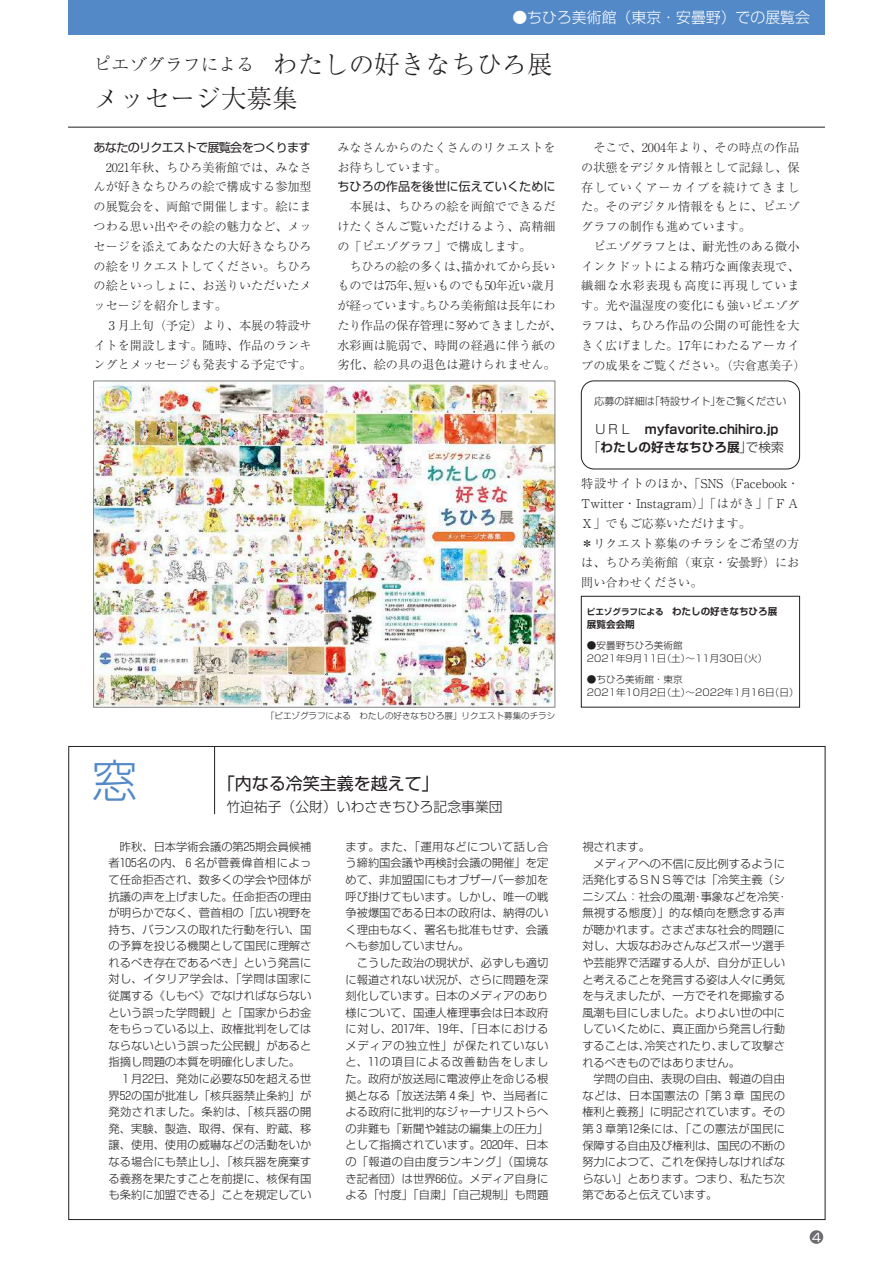
<style>
.page{position:relative;width:893px;height:1263px;background:#fff}
.page>*{position:absolute;margin:0;border:0;box-sizing:border-box;transform-origin:0 0}
.t1{font:300 45.75px "Shin Go Pr 6";color:#5389c7}
.t2{font:300 25.5px "Ryumin Pr 6";color:#231f20}
.t3{font:300 17.85px "Ryumin Pr 6";color:#231f20}
.t4{font:16.95px "Shin Go Pr 6";color:#231f20}
.t5{font:300 14.85px "Shin Go Pr 6";color:#fff}
.t6{font:300 13.8px "Shin Go Pr 6";color:#231f20}
.t7{font:700 12.6px "Shin Go Pr 6 De";color:#231f20}
.t8{font:300 12.6px "Shin Go Pr 6";color:#231f20}
.t9{font:300 12.15px/19.8px "Ryumin Pr 6";color:#231f20;text-align:justify}
.t10{font:300 12.15px/19.8px "Ryumin Pr 6";letter-spacing:-.02em;color:#231f20}
.t11{font:12.15px "Shin Go Pr 6";letter-spacing:-.06em;color:#231f20}
.t12{font:300 12.15px/19.8px "Ryumin Pr 6";letter-spacing:-.025em;color:#231f20}
.t13{font:12.15px "Shin Go Pr 6";color:#231f20}
.t14{font:300 12.15px "Ryumin Pr 6";letter-spacing:-.03em;color:#231f20}
.t15{font:11.7px "Shin Go Pr 6";color:#fff}
.t16{font:300 11.25px/16.6px "Shin Go Pr 6";color:#231f20;text-align:justify}
.t17{font:300 11.25px "Shin Go Pr 6";letter-spacing:.03em;color:#231f20}
.t18{font:300 10.05px "Shin Go Pr 6";color:#231f20}
.t19{font:300 9.6px/12.8px "Shin Go Pr 6";color:#231f20}
.t20{font:700 9.6px "Shin Go Pr 6 De";color:#231f20}
.t21{font:300 8.55px "Shin Go Pr 6";color:#231f20}
.t22{font:700 8.55px "Shin Go Pr 6 De";color:#231f20}
.s1{font-family:"Shin Go Pr 6";font-weight:300}
</style>
<div class="page">
<div style="left:810px;top:1230px;width:13px;height:14px;background:#6c6d70;border-radius:50%"></div>
<hr style="left:214px;top:747px;width:1px;height:67px;background:#231f20">
<div style="left:68px;top:0;width:757px;height:34px;background:#5389c7"></div>
<img style="left:95px;top:383px;width:458px;height:322px">
<div style="left:93px;top:381px;width:462px;height:326px;border:1px solid #808285"></div>
<div style="left:581px;top:596px;width:219px;height:111px;border:1px solid #231f20"></div>
<div style="left:581px;top:381px;width:219px;height:88px;border:1px solid #231f20;border-radius:13px"></div>
<hr style="left:68px;top:127px;width:757px;height:1px;background:#231f20">
<h3 class="t5" style="left:512px;top:5px;width:299px">●ちひろ美術館（東京・安曇野）での展覧会</h3>
<h2 class="t2" style="left:272px;top:45px;width:282px">わたしの好きなちひろ展</h2>
<h3 class="t3" style="left:94px;top:51px;width:180px">ピエゾグラフによる　</h3>
<h2 class="t2" style="left:94px;top:79px;width:206px">メッセージ大募集</h2>
<p class="t11" style="left:94px;top:137px;width:219px">あなたのリクエストで展覧会をつくります</p>
<p class="t9" style="left:94px;top:156px;width:220px;text-indent:12px">２０２１年秋、ちひろ美術館では、みなさんが好きなちひろの絵で構成する参加型の展覧会を、両館で開催します。絵にまつわる思い出やその絵の魅力など、メッセージを添えてあなたの大好きなちひろの絵をリクエストしてください。ちひろの絵といっしょに、お送りいただいたメッセージを紹介します。</p>
<p class="t9" style="left:94px;top:315px;width:220px;text-indent:15px">３月上旬（予定）より、本展の特設サイトを開設します。随時、作品のランキングとメッセージも発表する予定です。</p>
<p class="t9" style="left:581px;top:137px;width:220px;text-indent:12px">そこで、２００４年より、その時点の作品の状態をデジタル情報として記録し、保存していくアーカイブを続けてきました。そのデジタル情報をもとに、ピエゾグラフの制作も進めています。</p>
<p class="t9" style="left:581px;top:236px;width:226px;text-align:center">ピエゾグラフとは、耐光性のある微小<br>インクドットによる精巧な画像表現で、繊細な水彩表現も高度に再現しています。光や温湿度の変化にも強いピエゾグラフは、ちひろ作品の公開の可能性を大きく広げました。１７年にわたるアーカイブの成果をご覧ください（。宍倉惠美子(</p>
<p class="t9" style="left:337px;top:137px;width:220px">みなさんからのたくさんのリクエストをお待ちしています。</p>
<p class="t13" style="left:337px;top:177px;width:220px">ちひろの作品を後世に伝えていくために</p>
<p class="t9" style="left:337px;top:196px;width:220px;text-indent:12px">本展は、ちひろの絵を両館でできるだけたくさんご覧いただけるよう、高精細の「ピエゾグラフ」で構成します。</p>
<p class="t14" style="left:350px;top:256px;width:207px">ちひろの絵の多くは描かれてから長い</p>
<p class="t10" style="left:337px;top:255px;width:220px;text-indent:118px">、<br>ものでは７５年短いものでも５０年近い歳月</p>
<p class="t12" style="left:337px;top:275px;width:220px;text-indent:70px">、<br>が経っていますちひろ美術館は長年にわ</p>
<p class="t9" style="left:337px;top:295px;width:226px;text-align:left;text-indent:82px">。<br>たり作品の保存管理に努めてきましたが、水彩画は脆弱で、時間の経過に伴う紙の劣化、絵の具の退色は避けられません。</p>
<p class="t18" style="left:650px;top:393px;width:72px">「特設サイト」</p>
<p class="t18" style="left:716px;top:393px;width:72px">をご覧ください</p>
<p class="t18" style="left:594px;top:393px;width:62px">応募の詳細は</p>
<p class="t7" style="left:594px;top:419px;width:186px"><span class="s1">ＵＲＬ　</span>myfavorite.chihiro j p.</p>
<p class="t8" style="left:746px;top:437px;width:39px">で検索</p>
<p class="t7" style="left:588px;top:437px;width:166px"><span class="s1">「</span>わたしの好きなちひろ展<span class="s1">」</span></p>
<p class="t9" style="left:581px;top:473px;width:220px;text-align:left">特設サイトのほか、「SNS（Facebook・<br>Twitter・Instagram）」「はがき」「ＦＡ<br>Ｘ」でもご応募いただけます。<br>＊リクエスト募集のチラシをご希望の方は、ちひろ美術館（東京・安曇野）にお問い合わせください。</p>
<h1 class="t1" style="left:92px;top:742px;width:47px">窓</h1>
<p class="t21" style="left:266px;top:709px;width:291px">「ピエゾグラフによる　わたしの好きなちひろ展」リクエスト募集のチラシ</p>
<h3 class="t4" style="left:218px;top:770px;width:223px">「内なる冷笑主義を越えて「</h3>
<p class="t6" style="left:226px;top:796px;width:278px">竹迫祐子（公財）いわさきちひろ記念事業団</p>
<p class="t16" style="left:109px;top:837px;width:204px;text-indent:11px">昨秋、日本学術会議の第２５期会員候補者１０５名の内、６名が菅義偉首相によって任命拒否され、数多くの学会や団体が抗議の声を上げました。任命拒否の理由が明らかでなく、菅首相の「広い視野を持ち、バランスの取れた行動を行い、国の予算を投じる機関として国民に理解されるべき存在であるべき」という発言に対し、イタリア学会は、「学問は国家に従属する《しもべ》でなければならないという誤った学問観」と「国家からお金をもらっている以上、政権批判をしてはならないという誤った公民観」があると指摘し問題の本質を明確化しました。</p>
<p class="t16" style="left:109px;top:1069px;width:204px;text-indent:14px">１月２２日、発効に必要な５０を超える世界５２の国が批准し「核兵器禁止条約」が発効されました。条約は、「核兵器の開発、実験、製造、取得、保有、貯蔵、移譲、使用、使用の威嚇などの活動をいかなる場合にも禁止し」、「核兵器を廃棄する義務を果たすことを前提に、核保有国も条約に加盟できる」ことを規定してい</p>
<p class="t16" style="left:345px;top:837px;width:204px">ます。また、「運用などについて話し合う締約国会議や再検討会議の開催」を定めて、非加盟国にもオブザーバー参加を呼び掛けてもいます。しかし、唯一の戦争被爆国である日本の政府は、納得のいく理由もなく、署名も批准もせず、会議へも参加していません。</p>
<p class="t16" style="left:345px;top:953px;width:204px;text-indent:11px">こうした政治の現状が、必ずしも適切に報道されない状況が、さらに問題を深刻化しています。日本のメディアのあり様について、国連人権理事会は日本政府に対し、２０１７年、１９年、「日本におけるメディアの独立性」が保たれていないと、１１の項目による改善勧告をしました。政府が放送局に電波停止を命じる根拠となる「放送法第４条」や、当局者による政府に批判的なジャーナリストらへの非難も「新聞や雑誌の編集上の圧力「として指摘されています。２０２０年、日本の「報道の自由度ランキング」（国境なき記者団）は世界６６位。メディア自身による「忖度」「自粛」「自己規制」も問題</p>
<p class="t20" style="left:672px;top:603px;width:107px">わたしの好きなちひろ展</p>
<p class="t22" style="left:587px;top:604px;width:87px">ピエゾグラフによる　</p>
<p class="t20" style="left:587px;top:616px;width:49px">展覧会会期</p>
<p class="t19" style="left:587px;top:638px;width:182px">●安曇野ちひろ美術館<br>２０２１年９月１１（日土）～１１月３０（日火(</p>
<p class="t19" style="left:587px;top:672px;width:213px">●ちひろ美術館・東京<br>２０２１年１０月２（日土）～２０２２年１月１6 （日日(</p>
<p class="t16" style="left:582px;top:837px;width:69px">視されます。</p>
<p class="t16" style="left:594px;top:854px;width:193px">メディアへの不信に反比例するように</p>
<p class="t16" style="left:582px;top:870px;width:204px">活発化するＳＮＳ等では「冷笑主義（シ</p>
<p class="t16" style="left:777px;top:887px;width:13px">・</p>
<p class="t16" style="left:582px;top:887px;width:114px">ニシズム：社会の風潮</p>
<p class="t17" style="left:582px;top:904px;width:204px">無視する態度）」的な傾向を懸念する声</p>
<p class="t16" style="left:582px;top:920px;width:204px">が聴かれます。さまざまな社会的問題に</p>
<p class="t16" style="left:582px;top:937px;width:204px">対し、大坂なおみさんなどスポーツ選手</p>
<p class="t16" style="left:582px;top:953px;width:204px">や芸能界で活躍する人が、自分が正しい</p>
<p class="t16" style="left:582px;top:970px;width:204px">と考えることを発言する姿は人々に勇気</p>
<p class="t16" style="left:582px;top:986px;width:204px">を与えましたが、一方でそれを揶揄する</p>
<p class="t16" style="left:582px;top:1003px;width:204px">風潮も目にしました。よりよい世の中に</p>
<p class="t16" style="left:582px;top:1020px;width:204px">していくために、真正面から発言し行動</p>
<p class="t16" style="left:718px;top:1036px;width:69px">まして攻撃さ</p>
<p class="t16" style="left:701px;top:887px;width:80px">事象などを冷笑</p>
<p class="t16" style="left:692px;top:887px;width:13px">・</p>
<p class="t16" style="left:644px;top:1036px;width:80px">冷笑されたり、</p>
<p class="t16" style="left:582px;top:1036px;width:69px">することは、</p>
<p class="t16" style="left:582px;top:1053px;width:159px">れるべきものではありません。</p>
<p class="t16" style="left:661px;top:1069px;width:125px">表現の自由、報道の自由</p>
<p class="t16" style="left:594px;top:1069px;width:63px">学問の自由､</p>
<p class="t16" style="left:582px;top:1086px;width:204px;text-align:left">などは、日本国憲法の「第３章<br>権利と義務」に明記されています。その第３章第１２条には、「この憲法が国民に保障する自由及び権利は、国民の不断の努力によつて、これを保持しなければならない」とあります。つまり、私たち次第であると伝えています。</p>
<p class="t16" style="left:750px;top:1086px;width:36px">国民の</p>
<p class="t15" style="left:812px;top:1227px;width:10px">4</p>
</div>
